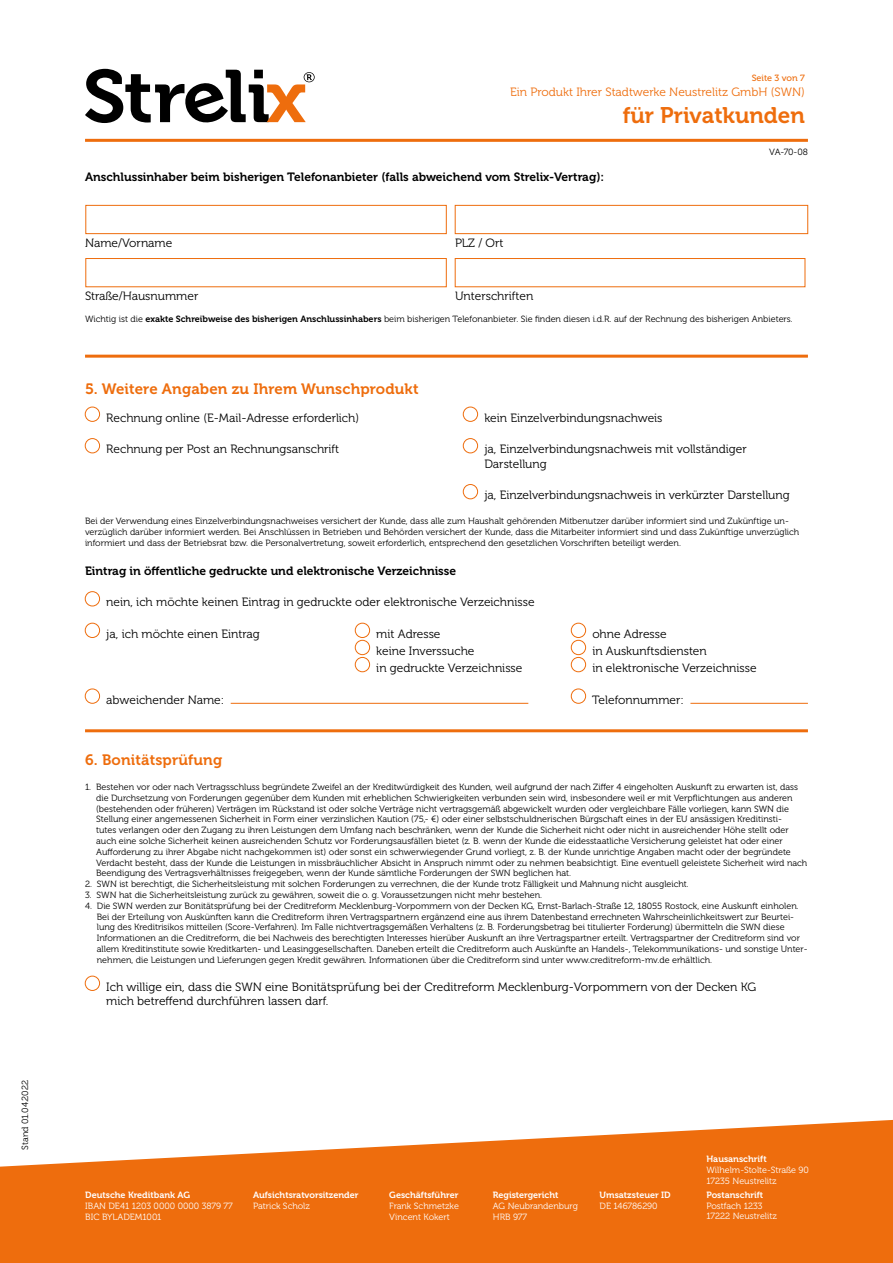
<style>
.page{position:relative;width:893px;height:1263px;background:#fff}
.page>*{position:absolute;margin:0;border:0;box-sizing:border-box;transform-origin:0 0}
.t1{font:22.5px "Museo 700";color:#ee6d0d}
.t2{font:15px "Museo 700";letter-spacing:.01em;color:#ee6d0d}
.t3{font:12px/14.4px "Museo 300";color:#000}
.t4{font:12px "Museo 700";color:#000}
.t5{font:12px "Museo 300";color:#ee6d0d}
.t6{font:9px/10.8px "Museo 300";color:#000}
.t7{font:9px/10.8px "Museo 300";color:#fff}
.t8{font:9px "Museo 700";color:#fff}
.t9{font:9px "Museo 500";color:#ee6d0d}
.s1{font-family:"Museo 700"}
</style>
<div class="page">
<svg style="left:0;top:1119px;width:893px;height:144px;fill:#ee6d0d"></svg>
<svg style="left:85px;top:69px;width:230px;height:54px"></svg>
<hr style="left:85px;top:139px;width:723px;height:3px;background:#ee6d0d">
<hr style="left:85px;top:355px;width:723px;height:3px;background:#ee6d0d">
<div style="left:85px;top:407px;width:15px;height:15px;border:1px solid #ee6d0d;border-radius:50%"></div>
<div style="left:463px;top:407px;width:15px;height:15px;border:1px solid #ee6d0d;border-radius:50%"></div>
<div style="left:85px;top:438px;width:15px;height:15px;border:1px solid #ee6d0d;border-radius:50%"></div>
<div style="left:463px;top:438px;width:15px;height:15px;border:1px solid #ee6d0d;border-radius:50%"></div>
<div style="left:463px;top:484px;width:15px;height:15px;border:1px solid #ee6d0d;border-radius:50%"></div>
<div style="left:85px;top:591px;width:15px;height:15px;border:1px solid #ee6d0d;border-radius:50%"></div>
<div style="left:85px;top:623px;width:15px;height:15px;border:1px solid #ee6d0d;border-radius:50%"></div>
<div style="left:355px;top:623px;width:15px;height:15px;border:1px solid #ee6d0d;border-radius:50%"></div>
<div style="left:571px;top:623px;width:15px;height:15px;border:1px solid #ee6d0d;border-radius:50%"></div>
<div style="left:355px;top:640px;width:15px;height:15px;border:1px solid #ee6d0d;border-radius:50%"></div>
<div style="left:571px;top:640px;width:15px;height:15px;border:1px solid #ee6d0d;border-radius:50%"></div>
<div style="left:355px;top:657px;width:15px;height:15px;border:1px solid #ee6d0d;border-radius:50%"></div>
<div style="left:571px;top:657px;width:15px;height:15px;border:1px solid #ee6d0d;border-radius:50%"></div>
<div style="left:85px;top:689px;width:15px;height:14px;border:1px solid #ee6d0d;border-radius:50%"></div>
<hr style="left:231px;top:703px;width:297px;height:1px;background:#ee6d0d">
<div style="left:571px;top:689px;width:15px;height:14px;border:1px solid #ee6d0d;border-radius:50%"></div>
<hr style="left:690px;top:703px;width:118px;height:1px;background:#ee6d0d">
<hr style="left:85px;top:729px;width:723px;height:3px;background:#ee6d0d">
<div style="left:85px;top:976px;width:15px;height:15px;border:1px solid #ee6d0d;border-radius:50%"></div>
<div style="left:86px;top:205px;width:360px;height:29px;border:1px solid #ee6d0d"></div>
<div style="left:86px;top:258px;width:360px;height:29px;border:1px solid #ee6d0d"></div>
<div style="left:455px;top:205px;width:353px;height:29px;border:1px solid #ee6d0d"></div>
<div style="left:455px;top:258px;width:350px;height:29px;border:1px solid #ee6d0d"></div>
<p class="t6" style="left:20px;top:1150px;width:71px;rotate:-90deg">Stand 01.04.2022</p>
<p class="t9" style="left:752px;top:73px;width:55px">Seite 3 von 7</p>
<h3 class="t5" style="left:510px;top:85px;width:296px">Ein Produkt Ihrer Stadtwerke Neustrelitz GmbH (SWN)</h3>
<h1 class="t1" style="left:623px;top:102px;width:184px">für Privatkunden</h1>
<p class="t6" style="left:769px;top:146px;width:40px">VA-70-08</p>
<h3 class="t4" style="left:85px;top:170px;width:521px">Anschlussinhaber beim bisherigen Telefonanbieter (falls abweichend vom Strelix-Vertrag):</h3>
<h3 class="t3" style="left:85px;top:236px;width:89px">Name/Vorname</h3>
<h3 class="t3" style="left:85px;top:289px;width:115px">Straße/Hausnummer</h3>
<h3 class="t3" style="left:455px;top:236px;width:50px">PLZ / Ort</h3>
<h3 class="t3" style="left:455px;top:289px;width:80px">Unterschriften</h3>
<p class="t6" style="left:85px;top:313px;width:709px">Wichtig ist die <span class="s1">exakte Schreibweise des bisherigen Anschlussinhabers</span> beim bisherigen Telefonanbieter. Sie finden diesen i.d.R. auf der Rechnung des bisherigen Anbieters.</p>
<h2 class="t2" style="left:85px;top:380px;width:335px">5. Weitere Angaben zu Ihrem Wunschprodukt</h2>
<h3 class="t3" style="left:106px;top:410px;width:254px">Rechnung online (E-Mail-Adresse erforderlich)</h3>
<h3 class="t3" style="left:484px;top:410px;width:180px">kein Einzelverbindungsnachweis</h3>
<h3 class="t3" style="left:106px;top:442px;width:234px">Rechnung per Post an Rechnungsanschrift</h3>
<h3 class="t3" style="left:484px;top:442px;width:264px">ja, Einzelverbindungsnachweis mit vollständiger<br>Darstellung</h3>
<h3 class="t3" style="left:484px;top:488px;width:307px">ja, Einzelverbindungsnachweis in verkürzter Darstellung</h3>
<p class="t6" style="left:85px;top:516px;width:716px">Bei der Verwendung eines Einzelverbindungsnachweises versichert der Kunde, dass alle zum Haushalt gehörenden Mitbenutzer darüber informiert sind und Zukünftige un&shy;verzüglich darüber informiert werden. Bei Anschlüssen in Betrieben und Behörden versichert der Kunde, dass die Mitarbeiter informiert sind und dass Zukünftige unverzüglich informiert und dass der Betriebsrat bzw. die Personalvertretung, soweit erforderlich, entsprechend den gesetzlichen Vorschriften beteiligt werden.</p>
<h3 class="t4" style="left:85px;top:564px;width:373px">Eintrag in öffentliche gedruckte und elektronische Verzeichnisse</h3>
<h3 class="t3" style="left:106px;top:595px;width:430px">nein, ich möchte keinen Eintrag in gedruckte oder elektronische Verzeichnisse</h3>
<h3 class="t3" style="left:106px;top:627px;width:155px">ja, ich möchte einen Eintrag</h3>
<h3 class="t3" style="left:376px;top:627px;width:66px">mit Adresse</h3>
<h3 class="t3" style="left:592px;top:627px;width:76px">ohne Adresse</h3>
<h3 class="t3" style="left:376px;top:644px;width:100px">keine Inverssuche</h3>
<h3 class="t3" style="left:592px;top:644px;width:116px">in Auskunftsdiensten</h3>
<h3 class="t3" style="left:376px;top:661px;width:148px">in gedruckte Verzeichnisse</h3>
<h3 class="t3" style="left:592px;top:661px;width:166px">in elektronische Verzeichnisse</h3>
<h3 class="t3" style="left:106px;top:692px;width:119px">abweichender Name:</h3>
<h3 class="t3" style="left:592px;top:692px;width:93px">Telefonnummer:</h3>
<h2 class="t2" style="left:85px;top:751px;width:139px">6. Bonitätsprüfung</h2>
<p class="t6" style="left:96px;top:782px;width:713px;text-indent:-11px">1. Bestehen vor oder nach Vertragsschluss begründete Zweifel an der Kreditwürdigkeit des Kunden, weil aufgrund der nach Ziffer 4 eingeholten Auskunft zu erwarten ist, dass die Durchsetzung von Forderungen gegenüber dem Kunden mit erheblichen Schwierigkeiten verbunden sein wird, insbesondere weil er mit Verpflichtungen aus anderen (bestehenden oder früheren) Verträgen im Rückstand ist oder solche Verträge nicht vertragsgemäß abgewickelt wurden oder vergleichbare Fälle vorliegen, kann SWN die Stellung einer angemessenen Sicherheit in Form einer verzinslichen Kaution (75,- €) oder einer selbstschuldnerischen Bürgschaft eines in der EU ansässigen Kreditinsti-<br>tutes verlangen oder den Zugang zu ihren Leistungen dem Umfang nach beschränken, wenn der Kunde die Sicherheit nicht oder nicht in ausreichender Höhe stellt oder auch eine solche Sicherheit keinen ausreichenden Schutz vor Forderungsausfällen bietet (z. B. wenn der Kunde die eidesstaatliche Versicherung geleistet hat oder einer Aufforderung zu ihrer Abgabe nicht nachgekommen ist) oder sonst ein schwerwiegender Grund vorliegt, z. B. der Kunde unrichtige Angaben macht oder der begründete Verdacht besteht, dass der Kunde die Leistungen in missbräuchlicher Absicht in Anspruch nimmt oder zu nehmen beabsichtigt. Eine eventuell geleistete Sicherheit wird nach Beendigung des Vertragsverhältnisses freigegeben, wenn der Kunde sämtliche Forderungen der SWN beglichen hat.</p>
<p class="t6" style="left:85px;top:879px;width:605px">2. SWN ist berechtigt, die Sicherheitsleistung mit solchen Forderungen zu verrechnen, die der Kunde trotz Fälligkeit und Mahnung nicht ausgleicht.</p>
<p class="t6" style="left:85px;top:890px;width:459px">3. SWN hat die Sicherheitsleistung zurück zu gewähren, soweit die o. g. Voraussetzungen nicht mehr bestehen.</p>
<p class="t6" style="left:97px;top:900px;width:712px;text-indent:-12px">4. Die SWN werden zur Bonitätsprüfung bei der Creditreform Mecklenburg-Vorpommern von der Decken KG, Ernst-Barlach-Straße 12, 18055 Rostock, eine Auskunft einholen.<br>Bei der Erteilung von Auskünften kann die Creditreform ihren Vertragspartnern ergänzend eine aus ihrem Datenbestand errechneten Wahrscheinlichkeitswert zur Beurtei&shy;lung des Kreditrisikos mitteilen (Score-Verfahren). Im Falle nichtvertragsgemäßen Verhaltens (z. B. Forderungsbetrag bei titulierter Forderung) übermitteln die SWN diese Informationen an die Creditreform, die bei Nachweis des berechtigten Interesses hierüber Auskunft an ihre Vertragspartner erteilt. Vertragspartner der Creditreform sind vor allem Kreditinstitute sowie Kreditkarten- und Leasinggesellschaften. Daneben erteilt die Creditreform auch Auskünfte an Handels-, Telekommunikations- und sonstige Unter&shy;nehmen, die Leistungen und Lieferungen gegen Kredit gewähren. Informationen über die Creditreform sind unter www.creditreform-mv.de erhältlich.</p>
<h3 class="t3" style="left:106px;top:979px;width:651px">Ich willige ein, dass die SWN eine Bonitätsprüfung bei der Creditreform Mecklenburg-Vorpommern von der Decken KG mich betreffend durchführen lassen darf.</h3>
<p class="t8" style="left:85px;top:1190px;width:106px">Deutsche Kreditbank AG</p>
<p class="t7" style="left:85px;top:1201px;width:149px">IBAN DE41 1203 0000 0000 3879 77<br>BIC BYLADEM1001</p>
<p class="t8" style="left:253px;top:1190px;width:107px">Aufsichtsratvorsitzender</p>
<p class="t7" style="left:253px;top:1201px;width:58px">Patrick Scholz</p>
<p class="t8" style="left:389px;top:1190px;width:71px">Geschäftsführer</p>
<p class="t7" style="left:389px;top:1201px;width:71px">Frank Schmetzke<br>Vincent Kokert</p>
<p class="t8" style="left:493px;top:1190px;width:67px">Registergericht</p>
<p class="t7" style="left:493px;top:1201px;width:87px">AG Neubrandenburg<br>HRB 977</p>
<p class="t8" style="left:600px;top:1190px;width:73px">Umsatzsteuer ID</p>
<p class="t7" style="left:600px;top:1201px;width:60px">DE 146786290</p>
<p class="t8" style="left:706px;top:1154px;width:62px">Hausanschrift</p>
<p class="t7" style="left:706px;top:1165px;width:104px">Wilhelm-Stolte-Straße 90<br>17235 Neustrelitz</p>
<p class="t8" style="left:706px;top:1190px;width:58px">Postanschrift</p>
<p class="t7" style="left:706px;top:1200px;width:72px">Postfach 1233<br>17222 Neustrelitz</p>
</div>
